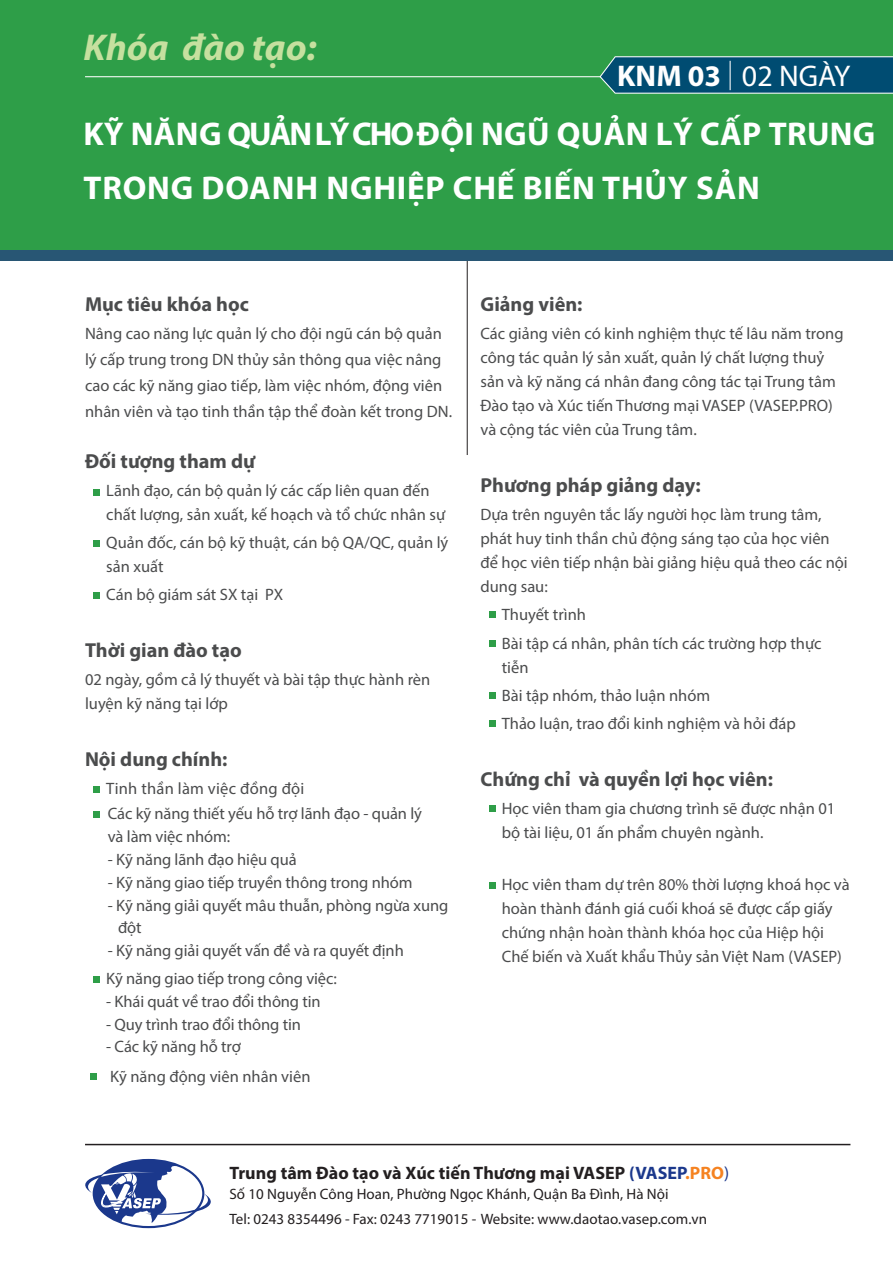
<style>
.page{position:relative;width:893px;height:1263px;background:#fff}
.page>*{position:absolute;margin:0;border:0;box-sizing:border-box;transform-origin:0 0}
.t1{font:italic 700 37.5px "Myriad Pro";color:#c6e09f}
.t2{font:700 33px/54px "Myriad Pro";letter-spacing:.01em;color:#fff}
.t3{font:30px "Myriad Pro";color:#fff}
.t4{font:700 20.25px "Myriad Pro";color:#4b4c4d}
.t5{font:700 18px "Myriad Pro";letter-spacing:.005em;color:#231f20}
.t6{font:16.5px/24px "Myriad Pro";color:#4b4c4d}
.t7{font:15px/24.8px "Myriad Pro";letter-spacing:.005em;color:#231f20}
.s1{font-weight:700}
.s2{color:#1b388c}
.s3{color:#f58220}
.s4{font-weight:400;color:#1b388c}
</style>
<div class="page">
<hr style="left:467px;top:238px;width:1px;height:217px;background:#231f20">
<div style="left:0;top:0;width:893px;height:261px;background:#285674"></div>
<div style="left:0;top:0;width:893px;height:249px;background:#2e9e48"></div>
<hr style="left:85px;top:1144px;width:765px;height:1px;background:#231f20">
<svg style="left:85px;top:1159px;width:126px;height:67px"></svg>
<div style="left:93px;top:489px;width:7px;height:6px;background:#2e9e48"></div>
<div style="left:93px;top:540px;width:7px;height:6px;background:#2e9e48"></div>
<div style="left:93px;top:592px;width:7px;height:6px;background:#2e9e48"></div>
<div style="left:93px;top:811px;width:7px;height:7px;background:#2e9e48"></div>
<div style="left:93px;top:786px;width:7px;height:7px;background:#2e9e48"></div>
<div style="left:93px;top:976px;width:7px;height:7px;background:#2e9e48"></div>
<div style="left:489px;top:692px;width:6px;height:7px;background:#2e9e48"></div>
<div style="left:489px;top:720px;width:6px;height:7px;background:#2e9e48"></div>
<div style="left:489px;top:805px;width:6px;height:7px;background:#2e9e48"></div>
<svg style="left:489px;top:882px;width:6px;height:6px"></svg>
<svg style="left:489px;top:640px;width:6px;height:6px"></svg>
<svg style="left:489px;top:612px;width:6px;height:6px"></svg>
<hr style="left:85px;top:76px;width:629px;height:1px;background:#fff">
<svg style="left:599px;top:56px;width:294px;height:38px;background:#105978"></svg>
<div style="left:90px;top:1073px;width:7px;height:6px;background:#2e9e48"></div>
<h1 class="t1" style="left:84px;top:23px;width:234px">Khóa đào tạo:</h1>
<h3 class="t3" style="left:617px;top:57px;width:235px"><span class="s1">KNM 03</span> 02 NGÀY</h3>
<h2 class="t2" style="left:84px;top:106px;width:793px">KỸ NĂNG QUẢN LÝ CHO ĐỘI NGŨ QUẢN LÝ CẤP TRUNG<br>TRONG DOANH NGHIỆP CHẾ BIẾN THỦY SẢN</h2>
<p class="t4" style="left:85px;top:291px;width:165px">Mục tiêu khóa học</p>
<p class="t6" style="left:85px;top:320px;width:369px;line-height:25.8px">Nâng cao năng lực quản lý cho đội ngũ cán bộ quản lý cấp trung trong DN thủy sản thông qua việc nâng cao các kỹ năng giao tiếp, làm việc nhóm, động viên nhân viên và tạo tinh thần tập thể đoàn kết trong DN.</p>
<p class="t4" style="left:85px;top:448px;width:171px">Đối tượng tham dự</p>
<p class="t6" style="left:106px;top:478px;width:340px">Lãnh đạo, cán bộ quản lý các cấp liên quan đến chất lượng, sản xuất, kế hoạch và tổ chức nhân sự</p>
<p class="t6" style="left:106px;top:530px;width:344px">Quản đốc, cán bộ kỹ thuật, cán bộ QA/QC, quản lý sản xuất</p>
<p class="t6" style="left:106px;top:583px;width:178px">Cán bộ giám sát SX tại PX</p>
<p class="t4" style="left:85px;top:637px;width:158px">Thời gian đào tạo</p>
<p class="t6" style="left:85px;top:667px;width:347px">02 ngày, gồm cả lý thuyết và bài tập thực hành rèn luyện kỹ năng tại lớp</p>
<p class="t4" style="left:85px;top:746px;width:144px">Nội dung chính:</p>
<p class="t6" style="left:106px;top:776px;width:317px;line-height:25.2px">Tinh thần làm việc đồng đội<br>Các kỹ năng thiết yếu hỗ trợ lãnh đạo - quản lý</p>
<p class="t6" style="left:108px;top:824px;width:124px">và làm việc nhóm:</p>
<p class="t6" style="left:108px;top:847px;width:190px">- Kỹ năng lãnh đạo hiệu quả</p>
<p class="t6" style="left:108px;top:870px;width:306px">- Kỹ năng giao tiếp truyền thông trong nhóm</p>
<p class="t6" style="left:118px;top:893px;width:332px;line-height:22.8px;text-indent:-10px">- Kỹ năng giải quyết mâu thuẫn, phòng ngừa xung đột</p>
<p class="t6" style="left:106px;top:936px;width:299px;line-height:27.9px">- Kỹ năng giải quyết vấn đề và ra quyết định<br>Kỹ năng giao tiếp trong công việc:</p>
<p class="t6" style="left:106px;top:989px;width:216px">- Khái quát về trao đổi thông tin</p>
<p class="t6" style="left:106px;top:1012px;width:196px">- Quy trình trao đổi thông tin</p>
<p class="t6" style="left:106px;top:1032px;width:206px;line-height:29.1px">- Các kỹ năng hỗ trợ<br>Kỹ năng động viên nhân viên</p>
<p class="t4" style="left:480px;top:291px;width:104px">Giảng viên:</p>
<p class="t6" style="left:480px;top:321px;width:365px">Các giảng viên có kinh nghiệm thực tế lâu năm trong công tác quản lý sản xuất, quản lý chất lượng thuỷ sản và kỹ năng cá nhân đang công tác tại Trung tâm Đào tạo và Xúc tiến Thương mại VASEP (VASEP.PRO) và cộng tác viên của Trung tâm.</p>
<p class="t4" style="left:480px;top:472px;width:222px">Phương pháp giảng dạy:</p>
<p class="t6" style="left:480px;top:502px;width:369px">Dựa trên nguyên tắc lấy người học làm trung tâm, phát huy tinh thần chủ động sáng tạo của học viên để học viên tiếp nhận bài giảng hiệu quả theo các nội dung sau:</p>
<p class="t6" style="left:502px;top:600px;width:321px;line-height:28.2px">Thuyết trình<br>Bài tập cá nhân, phân tích các trường hợp thực</p>
<p class="t6" style="left:502px;top:653px;width:295px;line-height:28.2px">tiễn<br>Bài tập nhóm, thảo luận nhóm<br>Thảo luận, trao đổi kinh nghiệm và hỏi đáp</p>
<p class="t4" style="left:480px;top:765px;width:294px">Chứng chỉ và quyền lợi học viên:</p>
<p class="t6" style="left:502px;top:796px;width:335px">Học viên tham gia chương trình sẽ được nhận 01 bộ tài liệu, 01 ấn phẩm chuyên ngành.</p>
<p class="t6" style="left:502px;top:872px;width:350px">Học viên tham dự trên 80% thời lượng khoá học và hoàn thành đánh giá cuối khoá sẽ được cấp giấy chứng nhận hoàn thành khóa học của Hiệp hội Chế biến và Xuất khẩu Thủy sản Việt Nam (VASEP)</p>
<p class="t5" style="left:229px;top:1161px;width:501px">Trung tâm Đào tạo và Xúc tiến Thương mại VASEP <span class="s2">(VASEP</span><span class="s3">.PRO</span><span class="s4">)</span></p>
<p class="t7" style="left:229px;top:1181px;width:479px">Số 10 Nguyễn Công Hoan, Phường Ngọc Khánh, Quận Ba Đình, Hà Nội<br>Tel: 0243 8354496 - Fax: 0243 7719015 - Website: www.daotao.vasep.com.vn</p>
</div>
